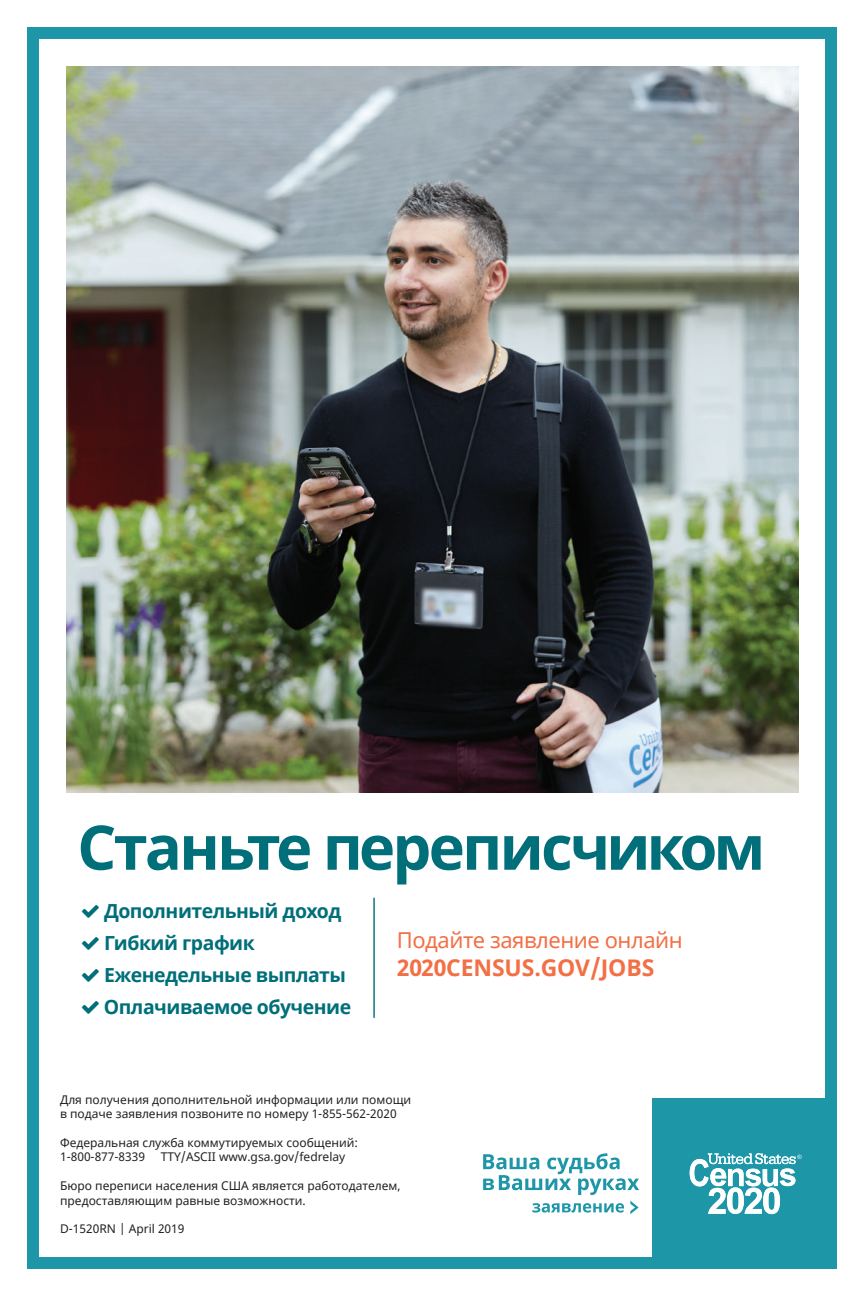
<style>
.page{position:relative;width:864px;height:1296px;background:#fff}
.page>*{position:absolute;margin:0;border:0;box-sizing:border-box;transform-origin:0 0}
.t1{font:700 61.5px "Noto Sans";letter-spacing:-.045em;color:#006f7a}
.t2{font:700 22.8px "Noto Sans";letter-spacing:-.005em;color:#f36f45}
.t3{font:21.9px "Noto Sans";letter-spacing:-.02em;color:#f36f45}
.t4{font:700 19.5px/32.1px "Noto Sans";letter-spacing:-.025em;color:#006f7a}
.t5{font:12px/14.4px "Noto Sans";color:#231f20}
</style>
<div class="page">
<div style="left:653px;top:1098px;width:184px;height:171px;background:#1d97a8"></div>
<svg style="left:690px;top:1153px;width:112px;height:61px"></svg>
<svg style="left:630px;top:1201px;width:9px;height:13px"></svg>
<svg style="left:483px;top:1153px;width:156px;height:42px"></svg>
<svg style="left:532px;top:1203px;width:92px;height:10px"></svg>
<div style="left:27px;top:27px;width:810px;height:1242px;border:12px solid #1d97a8"></div>
<img style="left:66px;top:66px;width:732px;height:727px">
<hr style="left:373px;top:898px;width:2px;height:120px;background:#006f7a">
<h1 class="t1" style="left:77px;top:804px;width:690px">Станьте переписчиком</h1>
<h3 class="t4" style="left:104px;top:896px;width:249px">Дополнительный доход<br>Гибкий график<br>Еженедельные выплаты<br>Оплачиваемое обучение</h3>
<h3 class="t3" style="left:397px;top:925px;width:287px">Подайте заявление онлайн</h3>
<h2 class="t2" style="left:397px;top:951px;width:259px">2020CENSUS.GOV/JOBS</h2>
<p class="t5" style="left:60px;top:1093px;width:353px">Для получения дополнительной информации или помощи в подаче заявления позвоните по номеру 1-855-562-2020</p>
<p class="t5" style="left:60px;top:1136px;width:300px">Федеральная служба коммутируемых сообщений:<br>1-800-877-8339</p>
<p class="t5" style="left:161px;top:1150px;width:186px">TTY/ASCII www.gsa.gov/fedrelay</p>
<p class="t5" style="left:60px;top:1179px;width:342px">Бюро переписи населения США является работодателем, предоставляющим равные возможности.</p>
<p class="t5" style="left:60px;top:1222px;width:126px">D-1520RN | April 2019</p>
</div>
